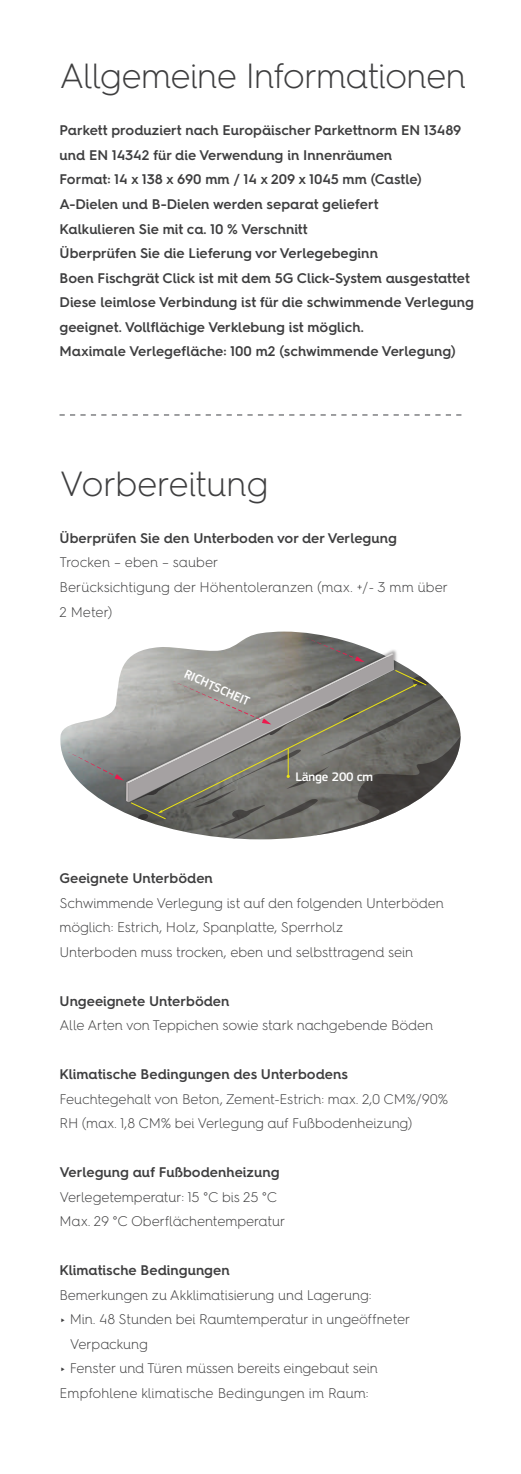
<style>
.page{position:relative;width:521px;height:1474px;background:#fff}
.page>*{position:absolute;margin:0;border:0;box-sizing:border-box;transform-origin:0 0}
.t1{font:300 35px "Hurme Geometric Sans 4";letter-spacing:-.025em;color:#3e3e3f}
.t2{font:600 14px/24.5px "Hurme Geometric Sans 4";color:#3e3e3f}
.t3{font:300 14px/24.5px "Hurme Geometric Sans 4";letter-spacing:-.01em;color:#3e3e3f}
.t4{font:500 12.78px "PF Square Sans Pro";letter-spacing:-.01em;color:#fff}
</style>
<div class="page">
<svg style="left:60px;top:414px;width:401px;height:1px"></svg>
<img style="left:60px;top:631px;width:351px;height:136px">
<svg style="left:307px;top:638px;width:57px;height:10px"></svg>
<img style="left:124px;top:648px;width:275px;height:22px">
<svg style="left:129px;top:654px;width:265px;height:16px;background:#959390"></svg>
<svg style="left:68px;top:670px;width:392px;height:169px"></svg>
<h1 class="t1" style="left:60px;top:52px;width:408px">Allgemeine Informationen</h1>
<p class="t2" style="left:60px;top:118px;width:416px">Parkett produziert nach Europäischer Parkettnorm EN 13489 und EN 14342 für die Verwendung in Innenräumen<br>Format: 14 x 138 x 690 mm / 14 x 209 x 1045 mm (Castle)<br>A-Dielen und B-Dielen werden separat geliefert<br>Kalkulieren Sie mit ca. 10 % Verschnitt<br>Überprüfen Sie die Lieferung vor Verlegebeginn<br>Boen Fischgrät Click ist mit dem 5G Click-System ausgestattet Diese leimlose Verbindung ist für die schwimmende Verlegung geeignet. Vollflächige Verklebung ist möglich.<br>Maximale Verlegefläche: 100 m2 (schwimmende Verlegung)</p>
<h1 class="t1" style="left:60px;top:460px;width:210px">Vorbereitung</h1>
<p class="t2" style="left:60px;top:525px;width:339px">Überprüfen Sie den Unterboden vor der Verlegung</p>
<p class="t3" style="left:60px;top:550px;width:390px">Trocken – eben – sauber<br>Berücksichtigung der Höhentoleranzen (max. +/- 3 mm über<br>2 Meter)</p>
<p class="t4" style="left:188px;top:666px;width:72px;rotate:24deg">RICHTSCHEIT</p>
<p class="t4" style="left:295px;top:769px;width:79px">Länge 200 cm</p>
<p class="t2" style="left:60px;top:865px;width:155px">Geeignete Unterböden</p>
<p class="t3" style="left:60px;top:890px;width:386px">Schwimmende Verlegung ist auf den folgenden Unterböden möglich: Estrich, Holz, Spanplatte, Sperrholz<br>Unterboden muss trocken, eben und selbsttragend sein</p>
<p class="t2" style="left:60px;top:988px;width:171px">Ungeeignete Unterböden</p>
<p class="t3" style="left:60px;top:1012px;width:375px">Alle Arten von Teppichen sowie stark nachgebende Böden</p>
<p class="t2" style="left:60px;top:1061px;width:290px">Klimatische Bedingungen des Unterbodens</p>
<p class="t3" style="left:60px;top:1086px;width:390px">Feuchtegehalt von Beton, Zement-Estrich: max. 2,0 CM%/90%<br>RH (max. 1,8 CM% bei Verlegung auf Fußbodenheizung)</p>
<p class="t2" style="left:60px;top:1159px;width:221px">Verlegung auf Fußbodenheizung</p>
<p class="t3" style="left:60px;top:1184px;width:227px">Verlegetemperatur: 15 °C bis 25 °C<br>Max. 29 °C Oberflächentemperatur</p>
<p class="t2" style="left:60px;top:1257px;width:172px">Klimatische Bedingungen</p>
<p class="t3" style="left:60px;top:1282px;width:313px">Bemerkungen zu Akklimatisierung und Lagerung:</p>
<p class="t3" style="left:60px;top:1306px;width:352px">► Min. 48 Stunden bei Raumtemperatur in ungeöffneter</p>
<p class="t3" style="left:70px;top:1331px;width:80px">Verpackung</p>
<p class="t3" style="left:60px;top:1355px;width:320px">► Fenster und Türen müssen bereits eingebaut sein</p>
<p class="t3" style="left:60px;top:1380px;width:311px">Empfohlene klimatische Bedingungen im Raum:</p>
</div>
